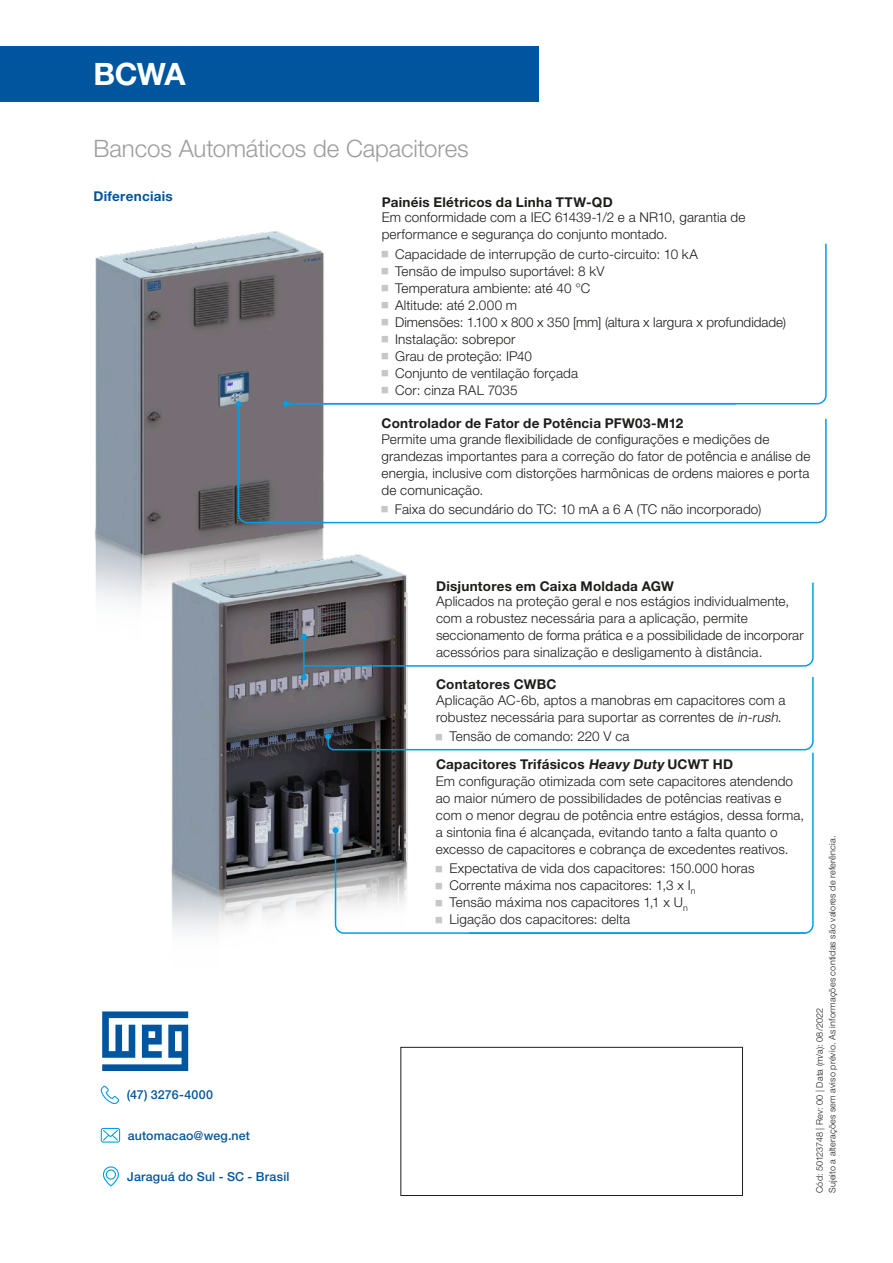
<style>
.page{position:relative;width:893px;height:1263px;background:#fff}
.page>*{position:absolute;margin:0;border:0;box-sizing:border-box;transform-origin:0 0}
.t1{font:700 30.9px "Helvetica Neue LT Pro";color:#fff}
.t2{font:300 24px "Helvetica Neue LT Pro";letter-spacing:-.005em;color:#9d9d9d}
.t3{font:300 13.5px/17px "Helvetica Neue LT Pro";letter-spacing:.01em;color:#1d1d1b}
.t4{font:700 13.5px "Helvetica Neue LT Pro";letter-spacing:.02em;color:#1d1d1b}
.t5{font:700 13.5px "Helvetica Neue LT Pro";letter-spacing:.02em;color:#00569e}
.t6{font:500 12.45px "Helvetica Neue LT Pro";letter-spacing:.015em;color:#00569e}
.t7{font:300 9px/12.8px "Helvetica Neue LT Pro";letter-spacing:.025em;color:#1d1d1b}
.s1{font-style:italic}
</style>
<div class="page">
<div style="left:400px;top:1047px;width:343px;height:149px;border:1px solid #1d1d1b"></div>
<div style="left:0;top:47px;width:538px;height:55px;background:#00569e"></div>
<img style="left:94px;top:231px;width:230px;height:371px">
<img style="left:121px;top:535px;width:287px;height:398px">
<svg style="left:284px;top:242px;width:543px;height:160px"></svg>
<svg style="left:237px;top:402px;width:590px;height:122px"></svg>
<svg style="left:236px;top:401px;width:6px;height:6px"></svg>
<svg style="left:334px;top:829px;width:134px;height:105px"></svg>
<svg style="left:333px;top:827px;width:6px;height:6px"></svg>
<svg style="left:468px;top:752px;width:346px;height:182px"></svg>
<svg style="left:102px;top:1011px;width:86px;height:60px"></svg>
<svg style="left:103px;top:1166px;width:16px;height:20px"></svg>
<svg style="left:101px;top:1085px;width:18px;height:19px"></svg>
<svg style="left:101px;top:1128px;width:19px;height:14px"></svg>
<svg style="left:382px;top:251px;width:6px;height:6px"></svg>
<svg style="left:382px;top:268px;width:6px;height:6px"></svg>
<svg style="left:382px;top:285px;width:6px;height:6px"></svg>
<svg style="left:382px;top:302px;width:6px;height:6px"></svg>
<svg style="left:382px;top:319px;width:6px;height:6px"></svg>
<svg style="left:382px;top:336px;width:6px;height:6px"></svg>
<svg style="left:382px;top:353px;width:6px;height:6px"></svg>
<svg style="left:382px;top:370px;width:6px;height:6px"></svg>
<svg style="left:382px;top:387px;width:6px;height:6px"></svg>
<svg style="left:436px;top:865px;width:6px;height:7px"></svg>
<svg style="left:436px;top:882px;width:6px;height:7px"></svg>
<svg style="left:436px;top:899px;width:6px;height:7px"></svg>
<svg style="left:436px;top:916px;width:6px;height:7px"></svg>
<svg style="left:301px;top:581px;width:513px;height:170px"></svg>
<svg style="left:381px;top:506px;width:7px;height:6px"></svg>
<h1 class="t1" style="left:94px;top:55px;width:94px">BCWA</h1>
<h2 class="t2" style="left:94px;top:134px;width:377px">Bancos Automáticos de Capacitores</h2>
<p class="t5" style="left:94px;top:188px;width:81px">Diferenciais</p>
<p class="t6" style="left:127px;top:1087px;width:88px">(47) 3276-4000</p>
<p class="t6" style="left:128px;top:1128px;width:124px">automacao@weg.net</p>
<p class="t6" style="left:127px;top:1169px;width:164px">Jaraguá do Sul - SC - Brasil</p>
<p class="t4" style="left:382px;top:194px;width:233px">Painéis Elétricos da Linha TTW-QD</p>
<p class="t3" style="left:382px;top:209px;width:365px">Em conformidade com a IEC 61439-1/2 e a NR10, garantia de performance e segurança do conjunto montado.</p>
<p class="t3" style="left:395px;top:245px;width:393px">Capacidade de interrupção de curto-circuito: 10 kA<br>Tensão de impulso suportável: 8 kV<br>Temperatura ambiente: até 40 °C<br>Altitude: até 2.000 m<br>Dimensões: 1.100 x 800 x 350 [mm] (altura x largura x profundidade)<br>Instalação: sobrepor<br>Grau de proteção: IP40<br>Conjunto de ventilação forçada<br>Cor: cinza RAL 7035</p>
<p class="t4" style="left:381px;top:415px;width:303px">Controlador de Fator de Potência PFW03-M12</p>
<p class="t3" style="left:381px;top:430px;width:430px">Permite uma grande flexibilidade de configurações e medições de grandezas importantes para a correção do fator de potência e análise de energia, inclusive com distorções harmônicas de ordens maiores e porta de comunicação.</p>
<p class="t3" style="left:395px;top:500px;width:368px">Faixa do secundário do TC: 10 mA a 6 A (TC não incorporado)</p>
<p class="t4" style="left:436px;top:577px;width:239px">Disjuntores em Caixa Moldada AGW</p>
<p class="t3" style="left:436px;top:592px;width:369px">Aplicados na proteção geral e nos estágios individualmente, com a robustez necessária para a aplicação, permite seccionamento de forma prática e a possibilidade de incorporar acessórios para sinalização e desligamento à distância.</p>
<p class="t4" style="left:436px;top:676px;width:122px">Contatores CWBC</p>
<p class="t3" style="left:436px;top:691px;width:351px">Aplicação AC-6b, aptos a manobras em capacitores com a robustez necessária para suportar as correntes de <span class="s1">in-rush</span>.</p>
<p class="t3" style="left:449px;top:728px;width:182px">Tensão de comando: 220 V ca</p>
<p class="t4" style="left:436px;top:756px;width:299px">Capacitores Trifásicos <span class="s1">Heavy Duty</span> UCWT HD</p>
<p class="t3" style="left:436px;top:772px;width:370px">Em configuração otimizada com sete capacitores atendendo ao maior número de possibilidades de potências reativas e com o menor degrau de potência entre estágios, dessa forma, a sintonia fina é alcançada, evitando tanto a falta quanto o excesso de capacitores e cobrança de excedentes reativos.</p>
<p class="t3" style="left:449px;top:860px;width:307px">Expectativa de vida dos capacitores: 150.000 horas Corrente máxima nos capacitores: 1,3 x I<sub>n<br></sub>Tensão máxima nos capacitores 1,1 x U<sub>n<br></sub>Ligação dos capacitores: delta</p>
<p class="t7" style="left:813px;top:1193px;width:359px;rotate:-90deg">Cód: 50123748 | Rev: 00 | Data (m/a): 08/2022<br>Sujeito a alterações sem aviso prévio. As informações contidas são valores de referência.</p>
</div>
